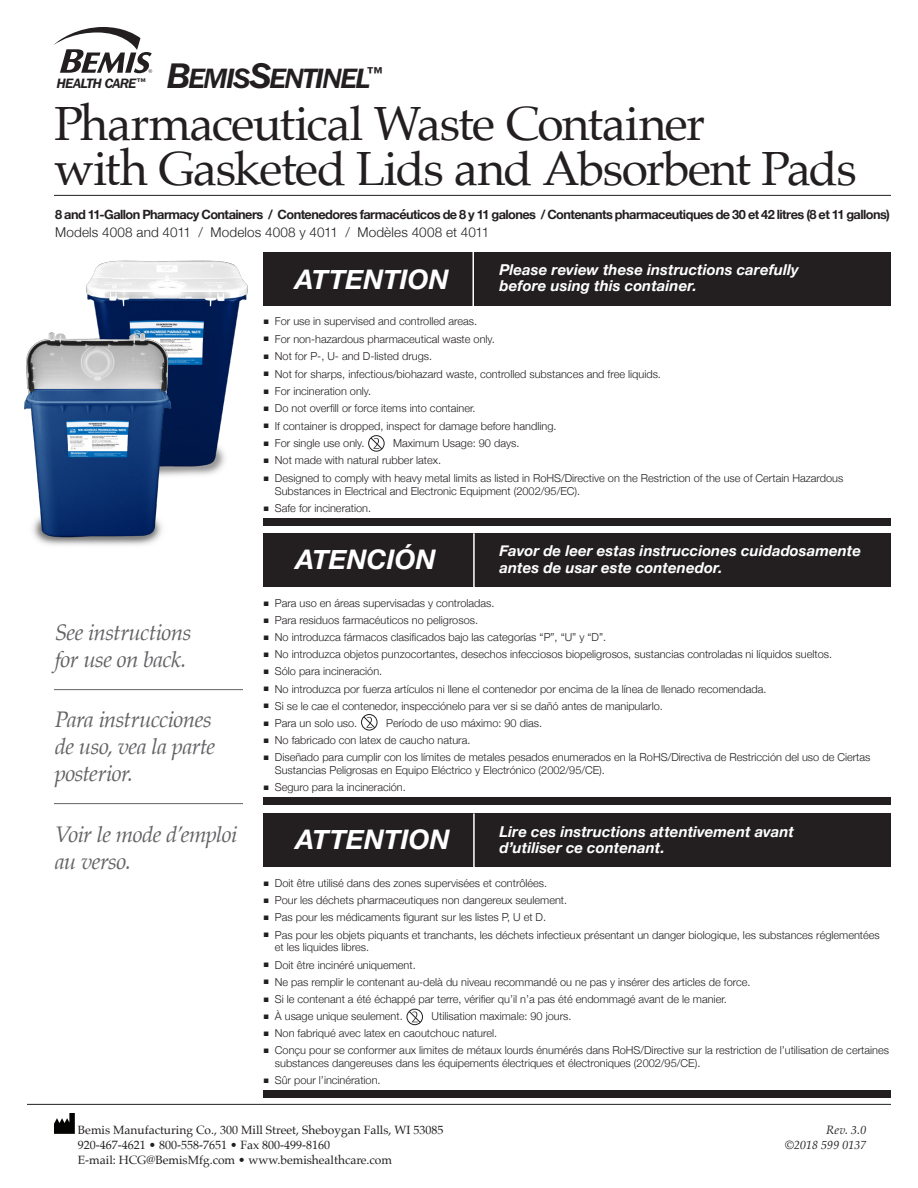
<style>
.page{position:relative;width:918px;height:1188px;background:#fff}
.page>*{position:absolute;margin:0;border:0;box-sizing:border-box;transform-origin:0 0}
.t1{font:48px/45px "Palatino";letter-spacing:-.03em;color:#231f20}
.t2{font:italic 600 27.9px "Franklin Gothic IT Cby BT";letter-spacing:-.05em;color:#231f20}
.t3{font:italic 700 27px "Helvetica Neue";color:#fff}
.t4{font:italic 22.5px/27px "Palatino";letter-spacing:-.03em;color:#636366}
.t5{font:italic 700 15px/16.5px "Helvetica Neue";letter-spacing:.005em;color:#fff}
.t6{font:300 13.5px "Helvetica Neue";letter-spacing:.01em;color:#231f20}
.t7{font:italic 600 13.5px "Franklin Gothic IT Cby BT";letter-spacing:-.035em;color:#231f20}
.t8{font:700 12.75px "Helvetica Neue";letter-spacing:-.04em;color:#231f20}
.t9{font:12px/15px "Palatino";color:#231f20}
.t10{font:italic 12px/15px "Palatino";letter-spacing:.005em;color:#231f20;text-align:right}
.t11{font:300 10.95px/12.9px "Helvetica Neue";color:#231f20}
.s1{font-size:35.4px}
.s2{font-size:23.7px}
</style>
<div class="page">
<hr style="left:27px;top:1104px;width:864px;height:1px;background:#231f20">
<svg style="left:54px;top:1113px;width:21px;height:21px"></svg>
<img style="left:86px;top:256px;width:178px;height:219px">
<img style="left:24px;top:324px;width:173px;height:221px">
<hr style="left:54px;top:689px;width:189px;height:1px;background:#636366">
<hr style="left:54px;top:803px;width:189px;height:1px;background:#636366">
<div style="left:264px;top:797px;width:627px;height:8px;background:#231f20"></div>
<div style="left:361px;top:714px;width:16px;height:16px;border:1px solid #231f20;border-radius:50%"></div>
<svg style="left:363px;top:716px;width:12px;height:12px"></svg>
<div style="left:264px;top:533px;width:627px;height:54px;background:#231f20"></div>
<hr style="left:473px;top:533px;width:2px;height:54px;background:#fff">
<div style="left:264px;top:518px;width:627px;height:8px;background:#231f20"></div>
<div style="left:264px;top:252px;width:627px;height:54px;background:#231f20"></div>
<hr style="left:472px;top:252px;width:2px;height:55px;background:#fff">
<div style="left:369px;top:436px;width:15px;height:15px;border:1px solid #231f20;border-radius:50%"></div>
<svg style="left:371px;top:438px;width:11px;height:11px"></svg>
<div style="left:407px;top:1009px;width:16px;height:16px;border:1px solid #231f20;border-radius:50%"></div>
<svg style="left:409px;top:1011px;width:12px;height:12px"></svg>
<div style="left:264px;top:813px;width:627px;height:54px;background:#231f20"></div>
<div style="left:264px;top:1091px;width:627px;height:7px;background:#231f20"></div>
<hr style="left:473px;top:813px;width:2px;height:54px;background:#fff">
<hr style="left:54px;top:195px;width:837px;height:1px;background:#231f20">
<svg style="left:54px;top:27px;width:98px;height:46px"></svg>
<p class="t7" style="left:57px;top:75px;width:92px">HEALTH CARE™</p>
<p class="t2" style="left:167px;top:61px;width:219px"><span class="s1">B</span>EMIS<span class="s1">S</span>ENTINEL<span class="s2">™</span></p>
<p class="t1" style="left:54px;top:101px;width:804px">Pharmaceutical Waste Container<br>with Gasketed Lids and Absorbent Pads</p>
<p class="t8" style="left:55px;top:204px;width:836px">8 and 11-Gallon Pharmacy Containers / Contenedores farmacéuticos de 8 y 11 galones / Contenants pharmaceutiques de 30 et 42 litres (8 et 11 gallons)</p>
<p class="t6" style="left:55px;top:221px;width:436px">Models 4008 and 4011 / Modelos 4008 y 4011 / Modèles 4008 et 4011</p>
<p class="t5" style="left:500px;top:262px;width:301px">Please review these instructions carefully</p>
<p class="t3" style="left:295px;top:258px;width:155px">ATTENTION</p>
<p class="t5" style="left:500px;top:278px;width:199px">before using this container.</p>
<p class="t11" style="left:264px;top:314px;width:215px">■ For use in supervised and controlled areas.</p>
<p class="t11" style="left:264px;top:332px;width:232px">■ For non-hazardous pharmaceutical waste only.</p>
<p class="t11" style="left:264px;top:349px;width:170px">■ Not for P-, U- and D-listed drugs.</p>
<p class="t11" style="left:264px;top:366px;width:399px">■ Not for sharps, infectious/biohazard waste, controlled substances and free liquids.</p>
<p class="t11" style="left:264px;top:384px;width:109px">■ For incineration only.</p>
<p class="t11" style="left:264px;top:401px;width:213px">■ Do not overfill or force items into container.</p>
<p class="t11" style="left:264px;top:419px;width:294px">■ If container is dropped, inspect for damage before handling.</p>
<p class="t11" style="left:264px;top:436px;width:102px">■ For single use only.</p>
<p class="t11" style="left:393px;top:436px;width:128px">Maximum Usage: 90 days.</p>
<p class="t11" style="left:264px;top:453px;width:179px">■ Not made with natural rubber latex.</p>
<p class="t11" style="left:275px;top:471px;width:570px;text-indent:-11px">■ Designed to comply with heavy metal limits as listed in RoHS/Directive on the Restriction of the use of Certain Hazardous<br>Substances in Electrical and Electronic Equipment (2002/95/EC).</p>
<p class="t11" style="left:264px;top:501px;width:109px">■ Safe for incineration.</p>
<p class="t4" style="left:55px;top:618px;width:138px">See instructions for use on back.</p>
<p class="t4" style="left:55px;top:706px;width:162px">Para instrucciones de uso, vea la parte posterior.</p>
<p class="t4" style="left:55px;top:820px;width:184px">Voir le mode d’emploi au verso.</p>
<p class="t3" style="left:296px;top:538px;width:141px">ATENCIÓN</p>
<p class="t5" style="left:500px;top:543px;width:363px">Favor de leer estas instrucciones cuidadosamente antes de usar este contenedor.</p>
<p class="t11" style="left:264px;top:596px;width:232px">■ Para uso en áreas supervisadas y controladas.</p>
<p class="t11" style="left:264px;top:613px;width:216px">■ Para residuos farmacéuticos no peligrosos.</p>
<p class="t11" style="left:264px;top:630px;width:344px">■ No introduzca fármacos clasificados bajo las categorías “P”, “U” y “D”.</p>
<p class="t11" style="left:264px;top:647px;width:570px">■ No introduzca objetos punzocortantes, desechos infecciosos biopeligrosos, sustancias controladas ni líquidos sueltos.</p>
<p class="t11" style="left:264px;top:664px;width:120px">■ Sólo para incineración.</p>
<p class="t11" style="left:264px;top:681px;width:504px">■ No introduzca por fuerza artículos ni llene el contenedor por encima de la línea de llenado recomendada.</p>
<p class="t11" style="left:264px;top:699px;width:401px">■ Si se le cae el contenedor, inspecciónelo para ver si se dañó antes de manipularlo.</p>
<p class="t11" style="left:264px;top:716px;width:95px">■ Para un solo uso.</p>
<p class="t11" style="left:386px;top:716px;width:157px">Período de uso máximo: 90 dias.</p>
<p class="t11" style="left:264px;top:733px;width:208px">■ No fabricado con latex de caucho natura.</p>
<p class="t11" style="left:275px;top:750px;width:597px;text-indent:-11px">■ Diseñado para cumplir con los límites de metales pesados enumerados en la RoHS/Directiva de Restricción del uso de Ciertas<br>Sustancias Peligrosas en Equipo Eléctrico y Electrónico (2002/95/CE).</p>
<p class="t11" style="left:264px;top:780px;width:143px">■ Seguro para la incineración.</p>
<p class="t3" style="left:296px;top:818px;width:155px">ATTENTION</p>
<p class="t5" style="left:500px;top:823px;width:296px">Lire ces instructions attentivement avant d’utiliser ce contenant.</p>
<p class="t11" style="left:264px;top:876px;width:285px">■ Doit être utilisé dans des zones supervisées et contrôlées.</p>
<p class="t11" style="left:264px;top:893px;width:305px">■ Pour les déchets pharmaceutiques non dangereux seulement.</p>
<p class="t11" style="left:264px;top:910px;width:284px">■ Pas pour les médicaments figurant sur les listes P, U et D.</p>
<p class="t11" style="left:275px;top:927px;width:606px;text-indent:-11px">■ Pas pour les objets piquants et tranchants, les déchets infectieux présentant un danger biologique, les substances réglementées et les liquides libres.</p>
<p class="t11" style="left:264px;top:957px;width:153px">■ Doit être incinéré uniquement.</p>
<p class="t11" style="left:264px;top:975px;width:488px">■ Ne pas remplir le contenant au-delà du niveau recommandé ou ne pas y insérer des articles de force.</p>
<p class="t11" style="left:264px;top:992px;width:464px">■ Si le contenant a été échappé par terre, vérifier qu’il n’a pas été endommagé avant de le manier.</p>
<p class="t11" style="left:264px;top:1009px;width:140px">■ À usage unique seulement.</p>
<p class="t11" style="left:432px;top:1009px;width:141px">Utilisation maximale: 90 jours.</p>
<p class="t11" style="left:264px;top:1026px;width:235px">■ Non fabriqué avec latex en caoutchouc naturel.</p>
<p class="t11" style="left:275px;top:1043px;width:616px;text-indent:-11px">■ Conçu pour se conformer aux limites de métaux lourds énumérés dans RoHS/Directive sur la restriction de l’utilisation de certaines substances dangereuses dans les équipements électriques et électroniques (2002/95/CE).</p>
<p class="t11" style="left:264px;top:1073px;width:118px">■ Sûr pour l’incinération.</p>
<p class="t9" style="left:78px;top:1122px;width:367px">Bemis Manufacturing Co., 300 Mill Street, Sheboygan Falls, WI 53085<br>920-467-4621 • 800-558-7651 • Fax 800-499-8160<br>E-mail: HCG@BemisMfg.com • www.bemishealthcare.com</p>
<p class="t10" style="left:785px;top:1122px;width:83px">Rev. 3.0<br>©2018 599 0137</p>
</div>
